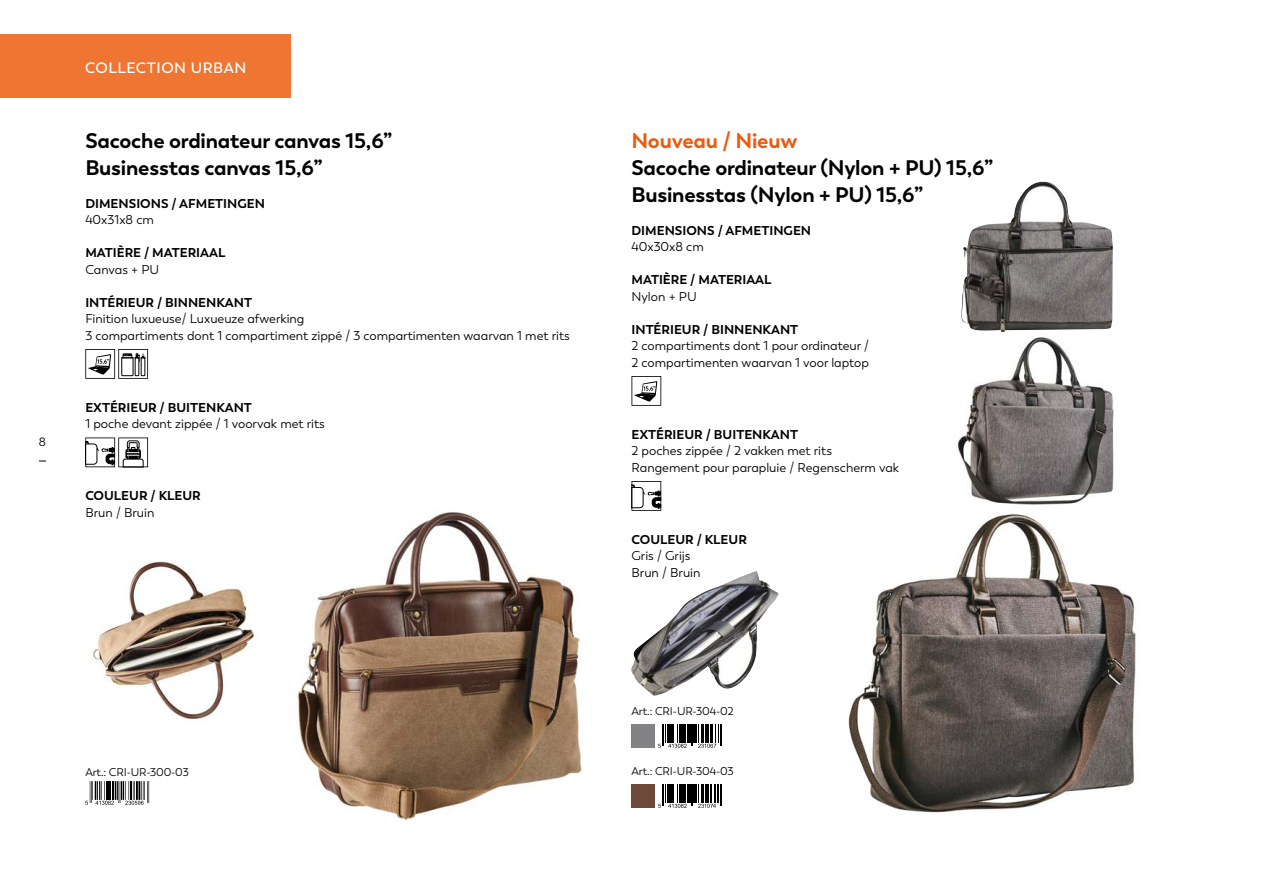
<style>
.page{position:relative;width:1263px;height:893px;background:#fff}
.page>*{position:absolute;margin:0;border:0;box-sizing:border-box;transform-origin:0 0}
.t1{font:700 21px/27px "Trenda";letter-spacing:-.01em;color:#000}
.t2{font:700 21px "Trenda";letter-spacing:-.01em;color:#ea5b10}
.t3{font:600 15px "Trenda";letter-spacing:.035em;color:#fff}
.t4{font:12.75px/16.5px "Trenda";color:#000}
.t5{font:700 12.75px "Trenda";color:#000}
.t6{font:12px "Trenda";color:#000}
.t7{font:11.25px "Trenda";letter-spacing:-.01em;color:#000}
</style>
<div class="page">
<div style="left:0;top:34px;width:291px;height:63px;background:#ee7632"></div>
<svg style="left:85px;top:349px;width:63px;height:30px"></svg>
<svg style="left:85px;top:437px;width:63px;height:30px"></svg>
<svg style="left:631px;top:376px;width:30px;height:30px"></svg>
<svg style="left:631px;top:481px;width:30px;height:30px"></svg>
<svg style="left:85px;top:781px;width:64px;height:24px"></svg>
<img style="left:297px;top:512px;width:286px;height:310px">
<img style="left:91px;top:561px;width:163px;height:158px">
<div style="left:631px;top:724px;width:24px;height:24px;background:#828284"></div>
<div style="left:631px;top:784px;width:24px;height:24px;background:#6d493a"></div>
<svg style="left:658px;top:724px;width:64px;height:24px"></svg>
<svg style="left:658px;top:784px;width:64px;height:24px"></svg>
<img style="left:957px;top:332px;width:157px;height:170px">
<img style="left:631px;top:571px;width:147px;height:125px">
<img style="left:961px;top:182px;width:152px;height:150px">
<img style="left:848px;top:502px;width:289px;height:311px">
<p class="t6" style="left:39px;top:435px;width:9px">8</p>
<p class="t3" style="left:85px;top:59px;width:163px">COLLECTION URBAN</p>
<h1 class="t1" style="left:85px;top:127px;width:309px">Sacoche ordinateur canvas 15,6”<br>Businesstas canvas 15,6”</h1>
<p class="t5" style="left:85px;top:195px;width:181px">DIMENSIONS / AFMETINGEN</p>
<p class="t4" style="left:85px;top:212px;width:70px">40x31x8 cm</p>
<p class="t5" style="left:85px;top:245px;width:142px">MATIÈRE / MATERIAAL</p>
<p class="t4" style="left:85px;top:261px;width:75px">Canvas + PU</p>
<p class="t5" style="left:85px;top:294px;width:168px">INTÉRIEUR / BINNENKANT</p>
<p class="t4" style="left:85px;top:311px;width:486px">Finition luxueuse/ Luxueuze afwerking<br>3 compartiments dont 1 compartiment zippé / 3 compartimenten waarvan 1 met rits</p>
<p class="t5" style="left:85px;top:399px;width:168px">EXTÉRIEUR / BUITENKANT</p>
<p class="t4" style="left:85px;top:416px;width:241px">1 poche devant zippée / 1 voorvak met rits</p>
<p class="t5" style="left:85px;top:488px;width:117px">COULEUR / KLEUR</p>
<p class="t4" style="left:85px;top:504px;width:71px">Brun / Bruin</p>
<p class="t7" style="left:85px;top:765px;width:105px">Art.: CRI-UR-300-03</p>
<h1 class="t2" style="left:631px;top:127px;width:167px">Nouveau / Nieuw</h1>
<h1 class="t1" style="left:631px;top:154px;width:363px">Sacoche ordinateur (Nylon + PU) 15,6”<br>Businesstas (Nylon + PU) 15,6”</h1>
<p class="t5" style="left:631px;top:222px;width:181px">DIMENSIONS / AFMETINGEN</p>
<p class="t4" style="left:631px;top:239px;width:74px">40x30x8 cm</p>
<p class="t5" style="left:631px;top:272px;width:142px">MATIÈRE / MATERIAAL</p>
<p class="t4" style="left:631px;top:288px;width:67px">Nylon + PU</p>
<p class="t5" style="left:631px;top:321px;width:168px">INTÉRIEUR / BINNENKANT</p>
<p class="t4" style="left:631px;top:338px;width:239px">2 compartiments dont 1 pour ordinateur /<br>2 compartimenten waarvan 1 voor laptop</p>
<p class="t5" style="left:631px;top:426px;width:168px">EXTÉRIEUR / BUITENKANT</p>
<p class="t4" style="left:631px;top:443px;width:269px">2 poches zippée / 2 vakken met rits<br>Rangement pour parapluie / Regenscherm vak</p>
<p class="t5" style="left:631px;top:531px;width:117px">COULEUR / KLEUR</p>
<p class="t4" style="left:631px;top:548px;width:71px">Gris / Grijs<br>Brun / Bruin</p>
<p class="t7" style="left:631px;top:704px;width:104px">Art.: CRI-UR-304-02</p>
<p class="t7" style="left:631px;top:764px;width:104px">Art.: CRI-UR-304-03</p>
</div>
